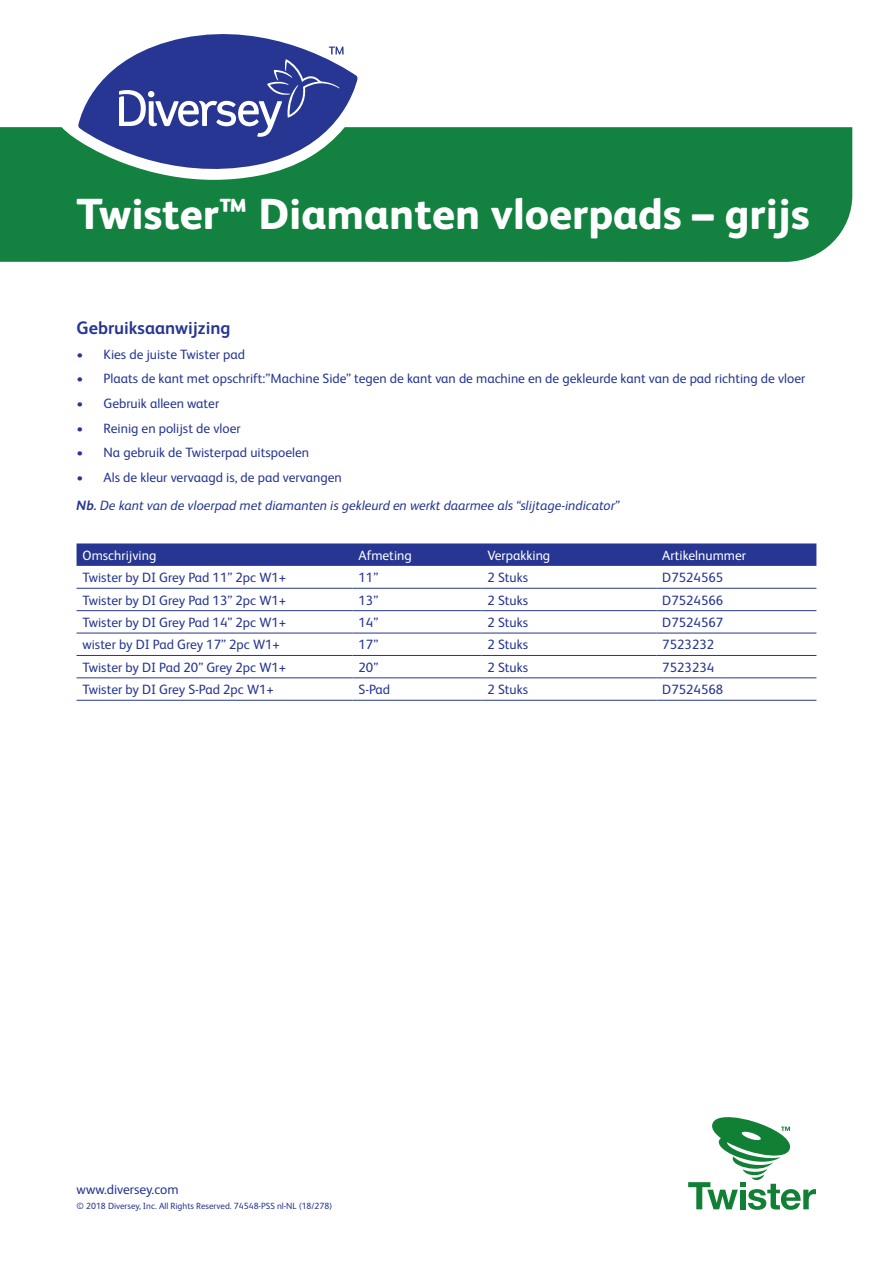
<style>
.page{position:relative;width:893px;height:1263px;background:#fff}
.page>*{position:absolute;margin:0;border:0;box-sizing:border-box;transform-origin:0 0}
.t1{font:800 43.5px "FS Albert Pro";color:#fff}
.t2{font:700 18px "FS Albert Pro";color:#263692}
.t3{font:13.5px "FS Albert Pro";color:#263692}
.t4{font:italic 13.5px "FS Albert Pro";color:#263692}
.t5{font:13.5px "FS Albert Pro";color:#fff}
.t6{font:9px "FS Albert Pro";color:#263692}
.s1{font-weight:700}
</style>
<div class="page">
<svg style="left:688px;top:1117px;width:128px;height:93px"></svg>
<svg style="left:77px;top:543px;width:739px;height:23px;background:#2b3b94"></svg>
<hr style="left:77px;top:588px;width:275px;height:1px;background:#263692">
<hr style="left:352px;top:588px;width:129px;height:1px;background:#263692">
<hr style="left:481px;top:588px;width:175px;height:1px;background:#263692">
<hr style="left:656px;top:588px;width:160px;height:1px;background:#263692">
<hr style="left:77px;top:610px;width:275px;height:1px;background:#263692">
<hr style="left:352px;top:610px;width:129px;height:1px;background:#263692">
<hr style="left:481px;top:610px;width:175px;height:1px;background:#263692">
<hr style="left:656px;top:610px;width:160px;height:1px;background:#263692">
<hr style="left:77px;top:633px;width:275px;height:1px;background:#263692">
<hr style="left:352px;top:633px;width:129px;height:1px;background:#263692">
<hr style="left:481px;top:633px;width:175px;height:1px;background:#263692">
<hr style="left:656px;top:633px;width:160px;height:1px;background:#263692">
<hr style="left:77px;top:655px;width:275px;height:1px;background:#263692">
<hr style="left:352px;top:655px;width:129px;height:1px;background:#263692">
<hr style="left:481px;top:655px;width:175px;height:1px;background:#263692">
<hr style="left:656px;top:655px;width:160px;height:1px;background:#263692">
<hr style="left:77px;top:677px;width:275px;height:1px;background:#263692">
<hr style="left:352px;top:677px;width:129px;height:1px;background:#263692">
<hr style="left:481px;top:677px;width:175px;height:1px;background:#263692">
<hr style="left:656px;top:677px;width:160px;height:1px;background:#263692">
<hr style="left:77px;top:700px;width:275px;height:1px;background:#263692">
<hr style="left:352px;top:700px;width:129px;height:1px;background:#263692">
<hr style="left:481px;top:700px;width:175px;height:1px;background:#263692">
<hr style="left:656px;top:700px;width:160px;height:1px;background:#263692">
<div style="left:0;top:127px;width:852px;height:135px;background:#13813f"></div>
<svg style="left:58px;top:127px;width:314px;height:53px;background:#22894b"></svg>
<svg style="left:78px;top:34px;width:280px;height:147px"></svg>
<h1 class="t1" style="left:77px;top:179px;width:735px">Twister™ Diamanten vloerpads – grijs</h1>
<h2 class="t2" style="left:77px;top:315px;width:155px">Gebruiksaanwijzing</h2>
<p class="t3" style="left:77px;top:344px;width:170px">• Kies de juiste Twister pad</p>
<p class="t3" style="left:77px;top:369px;width:730px">• Plaats de kant met opschrift:”Machine Side” tegen de kant van de machine en de gekleurde kant van de pad richting de vloer</p>
<p class="t3" style="left:77px;top:394px;width:144px">• Gebruik alleen water</p>
<p class="t3" style="left:77px;top:418px;width:166px">• Reinig en polijst de vloer</p>
<p class="t3" style="left:77px;top:443px;width:234px">• Na gebruik de Twisterpad uitspoelen</p>
<p class="t3" style="left:77px;top:468px;width:267px">• Als de kleur vervaagd is, de pad vervangen</p>
<p class="t4" style="left:77px;top:496px;width:545px"><span class="s1">Nb.</span> De kant van de vloerpad met diamanten is gekleurd en werkt daarmee als “slijtage-indicator”</p>
<p class="t5" style="left:83px;top:546px;width:75px">Omschrijving</p>
<p class="t5" style="left:359px;top:546px;width:55px">Afmeting</p>
<p class="t5" style="left:487px;top:546px;width:64px">Verpakking</p>
<p class="t5" style="left:662px;top:546px;width:85px">Artikelnummer</p>
<p class="t3" style="left:83px;top:568px;width:205px">Twister by DI Grey Pad 11” 2pc W1+</p>
<p class="t3" style="left:359px;top:568px;width:21px">11”</p>
<p class="t3" style="left:487px;top:568px;width:42px">2 Stuks</p>
<p class="t3" style="left:662px;top:568px;width:63px">D7524565</p>
<p class="t3" style="left:83px;top:590px;width:205px">Twister by DI Grey Pad 13” 2pc W1+</p>
<p class="t3" style="left:359px;top:590px;width:21px">13”</p>
<p class="t3" style="left:487px;top:590px;width:42px">2 Stuks</p>
<p class="t3" style="left:662px;top:590px;width:63px">D7524566</p>
<p class="t3" style="left:83px;top:613px;width:205px">Twister by DI Grey Pad 14” 2pc W1+</p>
<p class="t3" style="left:359px;top:613px;width:21px">14”</p>
<p class="t3" style="left:487px;top:613px;width:42px">2 Stuks</p>
<p class="t3" style="left:662px;top:613px;width:63px">D7524567</p>
<p class="t3" style="left:83px;top:635px;width:199px">wister by DI Pad Grey 17” 2pc W1+</p>
<p class="t3" style="left:359px;top:635px;width:21px">17”</p>
<p class="t3" style="left:487px;top:635px;width:42px">2 Stuks</p>
<p class="t3" style="left:662px;top:635px;width:53px">7523232</p>
<p class="t3" style="left:83px;top:658px;width:205px">Twister by DI Pad 20” Grey 2pc W1+</p>
<p class="t3" style="left:359px;top:658px;width:21px">20”</p>
<p class="t3" style="left:487px;top:658px;width:42px">2 Stuks</p>
<p class="t3" style="left:662px;top:658px;width:53px">7523234</p>
<p class="t3" style="left:83px;top:680px;width:193px">Twister by DI Grey S-Pad 2pc W1+</p>
<p class="t3" style="left:359px;top:680px;width:33px">S-Pad</p>
<p class="t3" style="left:487px;top:680px;width:42px">2 Stuks</p>
<p class="t3" style="left:662px;top:680px;width:63px">D7524568</p>
<p class="t3" style="left:77px;top:1180px;width:104px">www.diversey.com</p>
<p class="t6" style="left:77px;top:1199px;width:257px">© 2018 Diversey, Inc. All Rights Reserved. 74548-PSS nl-NL (18/278)</p>
</div>
